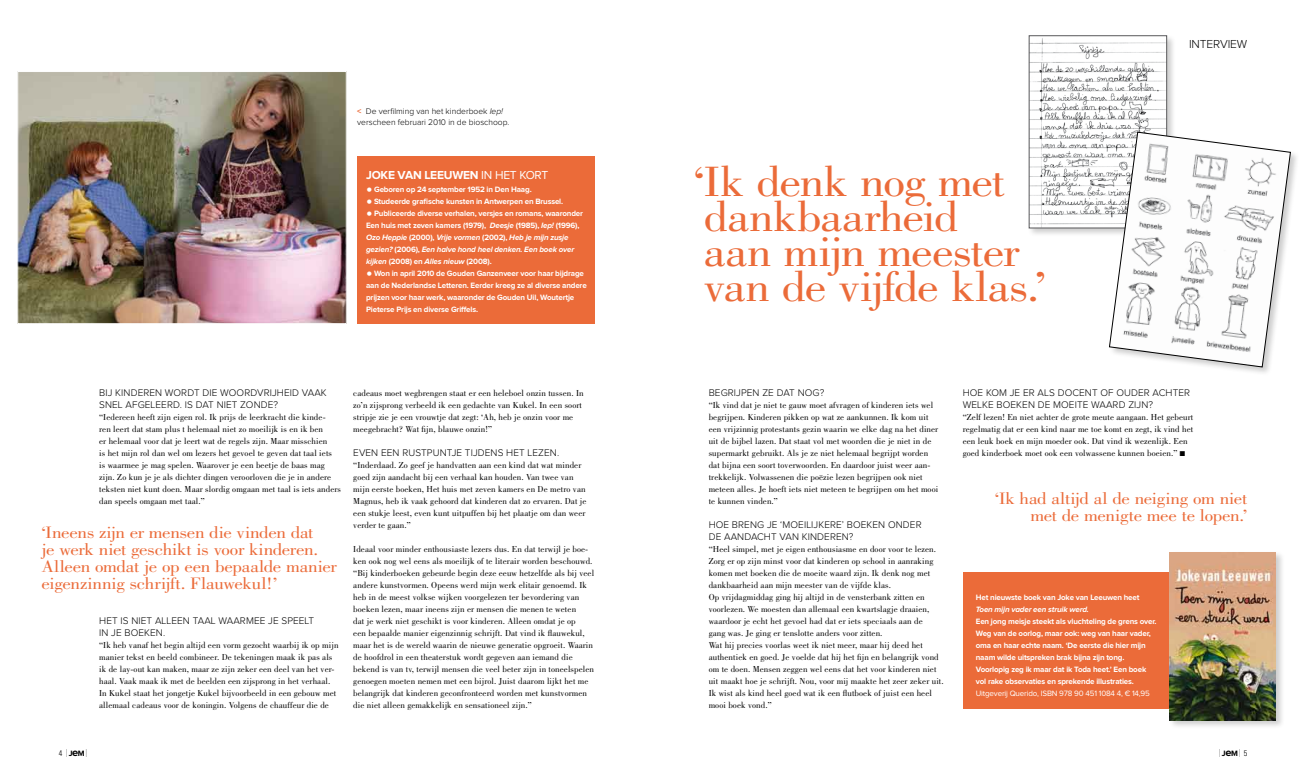
<style>
.page{position:relative;width:1304px;height:780px;background:#fff}
.page>*{position:absolute;margin:0;border:0;box-sizing:border-box;transform-origin:0 0}
.t1{font:43.8px/34.8px "Bodoni";letter-spacing:-.02em;color:#eb6b39;scale:1.11 1}
.t2{font:17.1px/17px "Bodoni";letter-spacing:-.015em;color:#eb6b39;scale:1.11 1}
.t3{font:700 12px "Proxima Nova";letter-spacing:-.02em;color:#fff}
.t4{font:300 12px "Proxima Nova";letter-spacing:-.01em;color:#000}
.t5{font:300 10px/12px "Proxima Nova";letter-spacing:.01em;color:#000}
.t6{font:9px/12px "Bodoni";letter-spacing:.01em;color:#000}
.t7{font:300 8.5px/11px "Proxima Nova";color:#000}
.t8{font:700 8px/12px "Proxima Nova";letter-spacing:-.02em;color:#fff}
.t9{font:8px "Proxima Nova";letter-spacing:-.02em;color:#fff}
.t10{font:italic 700 8px "Proxima Nova";letter-spacing:-.02em;color:#fff}
.t11{font:300 8px "American Typewriter";color:#000}
.s1{font-weight:700;color:#eb6b39}
.s2{font-style:italic}
.s3{font-weight:400}
.s4{font-size:18px}
.s5{font-family:"Univers";font-stretch:condensed}
.s6{font-family:"Proxima Nova";font-weight:700}
.s7{font-family:"Proxima Nova";font-weight:700;font-size:11px}
</style>
<div class="page">
<div style="left:963px;top:572px;width:291px;height:136px;background:#eb6b39"></div>
<div style="left:1027px;top:34px;width:153px;height:207px;background:#000;opacity:.2"></div>
<img style="left:1031px;top:38px;width:134px;height:188px">
<div style="left:1029px;top:36px;width:138px;height:192px;border:1px solid #58585a"></div>
<div style="left:358px;top:156px;width:237px;height:168px;background:#eb6b39"></div>
<div style="left:1168px;top:550px;width:121px;height:183px;background:#000;opacity:.2"></div>
<img style="left:1170px;top:552px;width:106px;height:168px">
<img style="left:19px;top:73px;width:326px;height:249px">
<div style="left:17px;top:71px;width:330px;height:253px;border:1px solid #fff"></div>
<div style="left:1108px;top:130px;width:196px;height:251px;background:#fff"></div>
<svg style="left:1109px;top:132px;width:182px;height:235px"></svg>
<p class="t7" style="left:357px;top:106px;width:154px"><span class="s1">&lt;</span> DE VERFILMING VAN HET KINDERBOEK <span class="s2">Iep!<br></span>VERSCHEEN FEBRUARI 2010 IN DE BIOSCHOOP.</p>
<h3 class="t3" style="left:366px;top:170px;width:184px">Joke van Leeuwen <span class="s3">in het kort</span></h3>
<p class="t8" style="left:366px;top:184px;width:167px"><span class="s4">•</span> Geboren op 24 september 1952 in Den Haag.</p>
<p class="t8" style="left:366px;top:196px;width:199px"><span class="s4">•</span> Studeerde grafische kunsten in Antwerpen en Brussel.</p>
<p class="t8" style="left:366px;top:208px;width:218px"><span class="s4">•</span> Publiceerde diverse verhalen, versjes en romans, waaronder Een huis met zeven kamers (1979), <span class="s2">Deesje</span> (1985), <span class="s2">Iep!</span> (1996), <span class="s2">Ozo Heppie</span> (2000), <span class="s2">Vrije vormen</span> (2002), <span class="s2">Heb je mijn zusje gezien?</span> (2006), <span class="s2">Een halve hond heel denken. Een boek over kijken</span> (2008) en <span class="s2">Alles nieuw</span> (2008).</p>
<p class="t8" style="left:366px;top:268px;width:222px"><span class="s4">•</span> Won in april 2010 de Gouden Ganzenveer voor haar bijdrage aan de Nederlandse Letteren. Eerder kreeg ze al diverse andere prijzen voor haar werk, waaronder de Gouden Uil, Woutertje Pieterse Prijs en diverse Griffels.</p>
<p class="t5" style="left:99px;top:387px;width:229px">BIJ KINDEREN WORDT DIE WOORDVRIJH EID VAAK<br>SNEL AFGELEERD. IS DAT NIET ZONDE?</p>
<p class="t6" style="left:99px;top:411px;width:243px">“Iedereen heeft zijn eigen rol. Ik prijs de leerkracht die kinde-<br>ren leert dat stam plus t helemaal niet zo moeilijk is en ik ben<br>er helemaal voor dat je leert wat de regels zijn. Maar misschien<br>is het mijn rol dan wel om lezers het gevoel te geven dat taal iets<br>is waarmee je mag spelen. Waarover je een beetje de baas mag zijn. Zo kun je je als dichter dingen veroorloven die je in andere teksten niet kunt doen. Maar slordig omgaan met taal is iets anders dan speels omgaan met taal.”</p>
<h2 class="t2" style="left:41px;top:524px;width:268px">‘Ineens zijn er mensen die vinden dat<br>je werk niet geschikt is voor kinderen.<br>Alleen omdat je op een bepaalde manier eigenzinnig schrijft. Flauwekul!’</h2>
<p class="t5" style="left:99px;top:615px;width:216px">HET IS NIET ALLEEN TAAL WAARMEE JE SPEELT<br>IN JE BOEKEN.</p>
<p class="t6" style="left:99px;top:639px;width:241px">“Ik heb vanaf het begin altijd een vorm gezocht waarbij ik op mijn manier tekst en beeld combineer. De tekeningen maak ik pas als ik de lay-out kan maken, maar ze zijn zeker een deel van het ver&shy;haal. Vaak maak ik met de beelden een zijsprong in het verhaal.<br>In Kukel staat het jongetje Kukel bijvoorbeeld in een gebouw met allemaal cadeaus voor de koningin. Volgens de chauffeur die de</p>
<p class="t6" style="left:353px;top:387px;width:232px">cadeaus moet wegbrengen staat er een heleboel onzin tussen. In zo’n zijsprong verbeeld ik een gedachte van Kukel. In een soort stripje zie je een vrouwtje dat zegt: ‘Ah, heb je onzin voor me meegebracht? Wat fijn, blauwe onzin!”</p>
<p class="t5" style="left:353px;top:447px;width:207px">EVEN EEN RUSTPUNTJE TIJDENS H ET LEZEN.</p>
<p class="t6" style="left:353px;top:459px;width:235px">“Inderdaad. Zo geef je handvatten aan een kind dat wat minder goed zijn aandacht bij een verhaal kan houden. Van twee van mijn eerste boeken, Het huis met zeven kamers en De metro van Magnus, heb ik vaak gehoord dat kinderen dat zo ervaren. Dat je een stukje leest, even kunt uitpuffen bij het plaatje om dan weer verder te gaan.”</p>
<p class="t6" style="left:353px;top:543px;width:242px">Ideaal voor minder enthousiaste lezers dus. En dat terwijl je boe&shy;ken ook nog wel eens als moeilijk of te literair worden beschouwd. “Bij kinderboeken gebeurde begin deze eeuw hetzelfde als bij veel andere kunstvormen. Opeens werd mijn werk elitair genoemd. Ik heb in de meest volkse wijken voorgelezen ter bevordering van boeken lezen, maar ineens zijn er mensen die menen te weten<br>dat je werk niet geschikt is voor kinderen. Alleen omdat je op<br>een bepaalde manier eigenzinnig schrijft. Dat vind ik flauwekul, maar het is de wereld waarin de nieuwe generatie opgroeit. Waarin de hoofdrol in een theaterstuk wordt gegeven aan iemand die bekend is van tv, terwijl mensen die veel beter zijn in toneelspelen genoegen moeten nemen met een bijrol. Juist daarom lijkt het me belangrijk dat kinderen geconfronteerd worden met kunstvormen die niet alleen gemakkelijk en sensationeel zijn.”</p>
<p class="t11" style="left:59px;top:746px;width:31px"><span class="s5">4</span> |<span class="s6">J</span><span class="s7">e</span><span class="s6">M</span>|</p>
<h1 class="t1" style="left:694px;top:165px;width:319px">‘Ik denk nog met dankbaarheid<br>aan mijn meester van de vijfde klas.’</h1>
<h3 class="t4" style="left:1189px;top:39px;width:60px">INTERVIEW</h3>
<p class="t5" style="left:709px;top:387px;width:117px">BEGRIJPEN ZE DAT NOG?</p>
<p class="t6" style="left:709px;top:399px;width:231px">“Ik vind dat je niet te gauw moet afvragen of kinderen iets wel begrijpen. Kinderen pikken op wat ze aankunnen. Ik kom uit een vrijzinnig protestants gezin waarin we elke dag na het diner uit de bijbel lazen. Dat staat vol met woorden die je niet in de supermarkt gebruikt. Als je ze niet helemaal begrijpt worden dat bijna een soort toverwoorden. En daardoor juist weer aan&shy;trekkelijk. Volwassenen die poëzie lezen begrijpen ook niet meteen alles. Je hoeft iets niet meteen te begrijpen om het mooi te kunnen vinden.”</p>
<p class="t5" style="left:709px;top:519px;width:214px">HOE BRENG JE ‘MOEILIJKERE’ BOEKEN ONDER<br>DE AANDACHT VAN KINDEREN?</p>
<p class="t6" style="left:709px;top:543px;width:237px">“Heel simpel, met je eigen enthousiasme en door voor te lezen.<br>Zorg er op zijn minst voor dat kinderen op school in aanraking komen met boeken die de moeite waard zijn. Ik denk nog met dankbaarheid aan mijn meester van de vijfde klas.<br>Op vrijdagmiddag ging hij altijd in de vensterbank zitten en voorlezen. We moesten dan allemaal een kwartslagje draaien, waardoor je echt het gevoel had dat er iets speciaals aan de<br>gang was. Je ging er tenslotte anders voor zitten.<br>Wat hij precies voorlas weet ik niet meer, maar hij deed het authentiek en goed. Je voelde dat hij het fijn en belangrijk vond om te doen. Mensen zeggen wel eens dat het voor kinderen niet uit maakt hoe je schrijft. Nou, voor mij maakte het zeer zeker uit.<br>Ik wist als kind heel goed wat ik een flutboek of juist een heel mooi boek vond.”</p>
<p class="t5" style="left:963px;top:387px;width:229px">HOE KOM JE ER ALS DOCENT OF OUDER ACHTER<br>WELKE BOEKEN DE MOEITE WAARD ZIJN?</p>
<p class="t6" style="left:963px;top:411px;width:232px">“Zelf lezen! En niet achter de grote meute aangaan. Het gebeurt regelmatig dat er een kind naar me toe komt en zegt, ik vind het een leuk boek en mijn moeder ook. Dat vind ik wezenlijk. Een goed kinderboek moet ook een volwassene kunnen boeien.” ■</p>
<h2 class="t2" style="left:995px;top:489px;width:229px;text-align:right">‘Ik had altijd al de neiging om niet met de menigte mee te lopen.’</h2>
<p class="t8" style="left:976px;top:592px;width:165px">Het nieuwste boek van Joke van Leeuwen heet</p>
<p class="t10" style="left:976px;top:605px;width:115px">Toen mijn vader een struik werd.</p>
<p class="t8" style="left:976px;top:616px;width:182px">Een jong meisje steekt als vluchteling de grens over.<br>Weg van de oorlog, maar ook: weg van haar vader, oma en haar echte naam. ‘De eerste die hier mijn naam wilde uitspreken brak bijna zijn tong.<br>Voorlopig zeg ik maar dat ik Toda heet.’ Een boek vol rake observaties en sprekende illustraties.</p>
<p class="t9" style="left:976px;top:690px;width:175px">Uitgeverij Querido, ISBN 978 90 451 1084 4, € 14,95</p>
<p class="t11" style="left:1218px;top:746px;width:31px">|<span class="s6">J</span><span class="s7">e</span><span class="s6">M</span>| <span class="s5">5</span></p>
</div>
